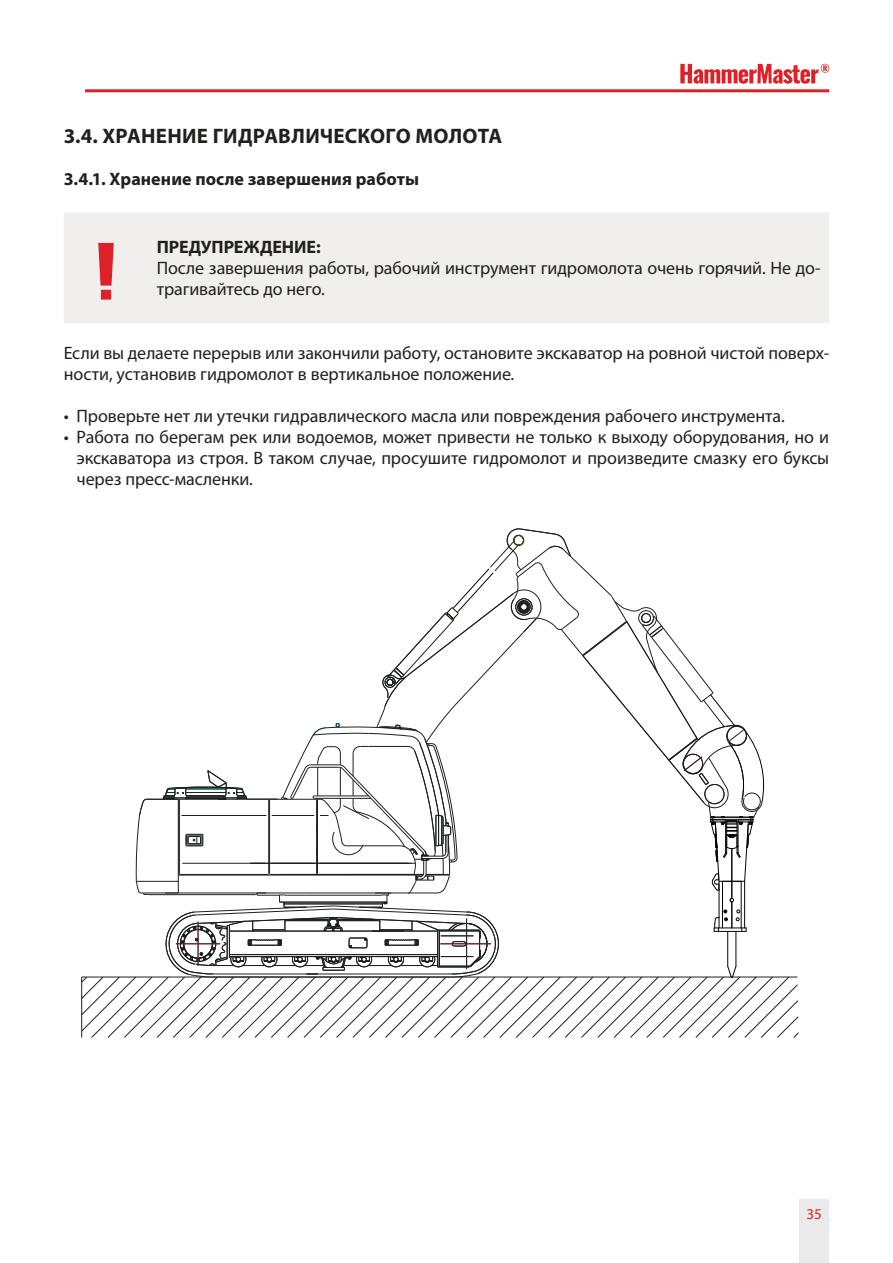
<style>
.page{position:relative;width:893px;height:1263px;background:#fff}
.page>*{position:absolute;margin:0;border:0;box-sizing:border-box;transform-origin:0 0}
.t1{font:700 21px "Myriad Pro";letter-spacing:.01em;color:#241f1f}
.t2{font:18px/21px "Myriad Pro";letter-spacing:-.005em;color:#241f1f}
.t3{font:700 18px "Myriad Pro";color:#241f1f}
.t4{font:15px "Myriad Pro";color:#dd2127}
</style>
<div class="page">
<div style="left:799px;top:1199px;width:30px;height:64px;background:#ebeaea"></div>
<hr style="left:85px;top:89px;width:744px;height:3px;background:#dd2127">
<svg style="left:680px;top:64px;width:149px;height:20px"></svg>
<div style="left:64px;top:212px;width:765px;height:111px;background:#f0efee"></div>
<svg style="left:98px;top:243px;width:16px;height:57px"></svg>
<svg style="left:81px;top:528px;width:718px;height:510px"></svg>
<p class="t1" style="left:64px;top:124px;width:440px">3.4. ХРАНЕНИЕ ГИДРАВЛИЧЕСКОГО МОЛОТА</p>
<p class="t3" style="left:64px;top:169px;width:357px">3.4.1. Хранение после завершения работы</p>
<p class="t3" style="left:157px;top:237px;width:165px">ПРЕДУПРЕЖДЕНИЕ:</p>
<p class="t2" style="left:157px;top:258px;width:665px">После завершения работы, рабочий инструмент гидромолота очень горячий. Не до&shy;трагивайтесь до него.</p>
<p class="t2" style="left:64px;top:343px;width:767px">Если вы делаете перерыв или закончили работу, остановите экскаватор на ровной чистой поверх&shy;ности, установив гидромолот в вертикальное положение.</p>
<p class="t2" style="left:64px;top:406px;width:723px">• Проверьте нет ли утечки гидравлического масла или повреждения рабочего инструмента.</p>
<p class="t2" style="left:77px;top:427px;width:754px;text-align:justify;text-indent:-13px">• Работа по берегам рек или водоемов, может привести не только к выходу оборудования, но и экскаватора из строя. В таком случае, просушите гидромолот и произведите смазку его буксы через пресс-масленки.</p>
<p class="t4" style="left:807px;top:1206px;width:17px">35</p>
</div>
